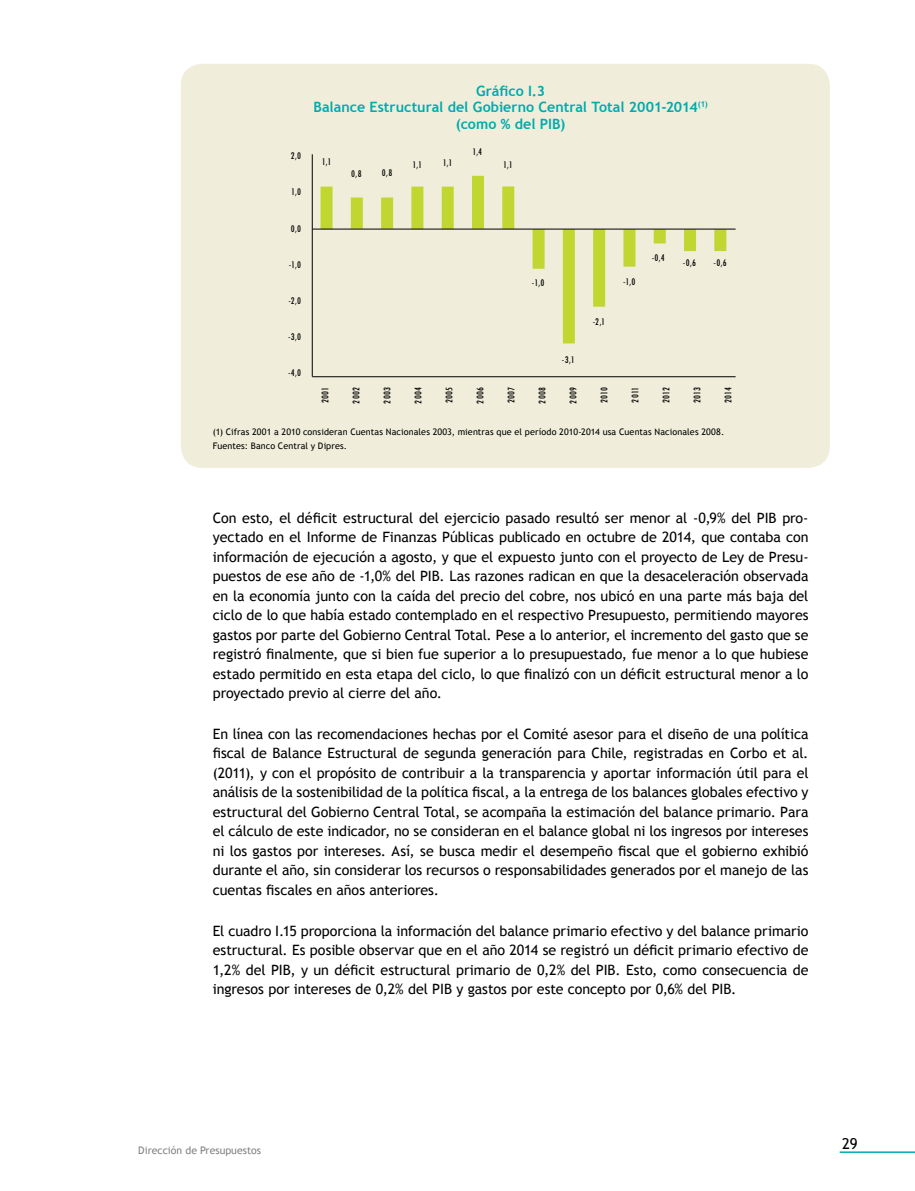
<style>
.page{position:relative;width:915px;height:1191px;background:#fff}
.page>*{position:absolute;margin:0;border:0;box-sizing:border-box;transform-origin:0 0}
.t1{font:15px "Trebuchet MS";color:#000}
.t2{font:14.25px/19.5px "Trebuchet MS";color:#000;text-align:justify}
.t3{font:700 14.25px/16.5px "Trebuchet MS";color:#00aaad;text-align:center}
.t4{font:condensed 10.5px "Tw Cen";letter-spacing:.035em;color:#000}
.t5{font:10.5px "Trebuchet MS";color:#808285}
.t6{font:9px/14px "Trebuchet MS";letter-spacing:.01em;color:#000}
</style>
<div class="page">
<hr style="left:839px;top:1151px;width:75px;height:2px;background:#00aaad">
<div style="left:181px;top:64px;width:648px;height:404px;background:#f0eedb;border-radius:21px"></div>
<hr style="left:312px;top:154px;width:1px;height:222px;background:#000">
<hr style="left:312px;top:376px;width:423px;height:1px;background:#000">
<div style="left:351px;top:197px;width:12px;height:32px;background:#bfd730"></div>
<div style="left:381px;top:197px;width:12px;height:32px;background:#bfd730"></div>
<div style="left:411px;top:187px;width:12px;height:42px;background:#bfd730"></div>
<div style="left:441px;top:187px;width:12px;height:42px;background:#bfd730"></div>
<div style="left:472px;top:176px;width:12px;height:53px;background:#bfd730"></div>
<div style="left:502px;top:186px;width:12px;height:43px;background:#bfd730"></div>
<div style="left:532px;top:229px;width:12px;height:40px;background:#bfd730"></div>
<div style="left:562px;top:229px;width:12px;height:114px;background:#bfd730"></div>
<div style="left:593px;top:229px;width:12px;height:78px;background:#bfd730"></div>
<div style="left:623px;top:229px;width:12px;height:38px;background:#bfd730"></div>
<div style="left:653px;top:229px;width:12px;height:14px;background:#bfd730"></div>
<div style="left:683px;top:229px;width:12px;height:22px;background:#bfd730"></div>
<div style="left:320px;top:187px;width:12px;height:42px;background:#bfd730"></div>
<div style="left:714px;top:229px;width:12px;height:22px;background:#bfd730"></div>
<hr style="left:312px;top:229px;width:423px;height:1px;background:#000">
<p class="t4" style="left:291px;top:149px;width:12px">2,0</p>
<p class="t4" style="left:291px;top:186px;width:11px">1,0</p>
<p class="t4" style="left:291px;top:222px;width:12px">0,0</p>
<p class="t4" style="left:289px;top:258px;width:14px">-1,0</p>
<p class="t4" style="left:288px;top:294px;width:14px">-2,0</p>
<p class="t4" style="left:288px;top:330px;width:14px">-3,0</p>
<p class="t4" style="left:288px;top:367px;width:14px">-4,0</p>
<p class="t3" style="left:313px;top:82px;width:395px">Gráfico I.3<br>Balance Estructural del Gobierno Central Total 2001-2014<sup>(1) </sup>(como % del PIB)</p>
<p class="t4" style="left:321px;top:156px;width:11px">1,1</p>
<p class="t4" style="left:351px;top:167px;width:12px">0,8</p>
<p class="t4" style="left:382px;top:167px;width:12px">0,8</p>
<p class="t4" style="left:412px;top:158px;width:11px">1,1</p>
<p class="t4" style="left:442px;top:156px;width:11px">1,1</p>
<p class="t4" style="left:472px;top:146px;width:11px">1,4</p>
<p class="t4" style="left:503px;top:158px;width:11px">1,1</p>
<p class="t4" style="left:532px;top:276px;width:14px">-1,0</p>
<p class="t4" style="left:561px;top:353px;width:14px">-3,1</p>
<p class="t4" style="left:592px;top:315px;width:14px">-2,1</p>
<p class="t4" style="left:622px;top:275px;width:14px">-1,0</p>
<p class="t4" style="left:651px;top:251px;width:14px">-0,4</p>
<p class="t4" style="left:682px;top:256px;width:15px">-0,6</p>
<p class="t4" style="left:713px;top:256px;width:15px">-0,6</p>
<p class="t4" style="left:318px;top:403px;width:18px;rotate:-90deg">2001</p>
<p class="t4" style="left:349px;top:403px;width:18px;rotate:-90deg">2002</p>
<p class="t4" style="left:380px;top:403px;width:18px;rotate:-90deg">2003</p>
<p class="t4" style="left:411px;top:403px;width:18px;rotate:-90deg">2004</p>
<p class="t4" style="left:442px;top:403px;width:18px;rotate:-90deg">2005</p>
<p class="t4" style="left:473px;top:403px;width:18px;rotate:-90deg">2006</p>
<p class="t4" style="left:504px;top:403px;width:18px;rotate:-90deg">2007</p>
<p class="t4" style="left:535px;top:403px;width:18px;rotate:-90deg">2008</p>
<p class="t4" style="left:566px;top:403px;width:18px;rotate:-90deg">2009</p>
<p class="t4" style="left:597px;top:403px;width:17px;rotate:-90deg">2010</p>
<p class="t4" style="left:628px;top:402px;width:17px;rotate:-90deg">2011</p>
<p class="t4" style="left:659px;top:403px;width:17px;rotate:-90deg">2012</p>
<p class="t4" style="left:690px;top:403px;width:17px;rotate:-90deg">2013</p>
<p class="t4" style="left:721px;top:403px;width:17px;rotate:-90deg">2014</p>
<p class="t6" style="left:213px;top:425px;width:513px">(1) Cifras 2001 a 2010 consideran Cuentas Nacionales 2003, mientras que el período 2010-2014 usa Cuentas Nacionales 2008.<br>Fuentes: Banco Central y Dipres.</p>
<p class="t2" style="left:213px;top:508px;width:597px">Con esto, el déficit estructural del ejercicio pasado resultó ser menor al -0,9% del PIB pro&shy;yectado en el Informe de Finanzas Públicas publicado en octubre de 2014, que contaba con información de ejecución a agosto, y que el expuesto junto con el proyecto de Ley de Presu&shy;puestos de ese año de -1,0% del PIB. Las razones radican en que la desaceleración observada en la economía junto con la caída del precio del cobre, nos ubicó en una parte más baja del ciclo de lo que había estado contemplado en el respectivo Presupuesto, permitiendo mayores gastos por parte del Gobierno Central Total. Pese a lo anterior, el incremento del gasto que se registró finalmente, que si bien fue superior a lo presupuestado, fue menor a lo que hubiese estado permitido en esta etapa del ciclo, lo que finalizó con un déficit estructural menor a lo proyectado previo al cierre del año.</p>
<p class="t2" style="left:213px;top:724px;width:597px">En línea con las recomendaciones hechas por el Comité asesor para el diseño de una política fiscal de Balance Estructural de segunda generación para Chile, registradas en Corbo et al. (2011), y con el propósito de contribuir a la transparencia y aportar información útil para el análisis de la sostenibilidad de la política fiscal, a la entrega de los balances globales efectivo y estructural del Gobierno Central Total, se acompaña la estimación del balance primario. Para el cálculo de este indicador, no se consideran en el balance global ni los ingresos por intereses ni los gastos por intereses. Así, se busca medir el desempeño fiscal que el gobierno exhibió durante el año, sin considerar los recursos o responsabilidades generados por el manejo de las cuentas fiscales en años anteriores.</p>
<p class="t2" style="left:213px;top:921px;width:597px">El cuadro I.15 proporciona la información del balance primario efectivo y del balance primario estructural. Es posible observar que en el año 2014 se registró un déficit primario efectivo de 1,2% del PIB, y un déficit estructural primario de 0,2% del PIB. Esto, como consecuencia de ingresos por intereses de 0,2% del PIB y gastos por este concepto por 0,6% del PIB.</p>
<p class="t5" style="left:138px;top:1144px;width:124px">Dirección de Presupuestos</p>
<p class="t1" style="left:841px;top:1135px;width:17px">29</p>
</div>
